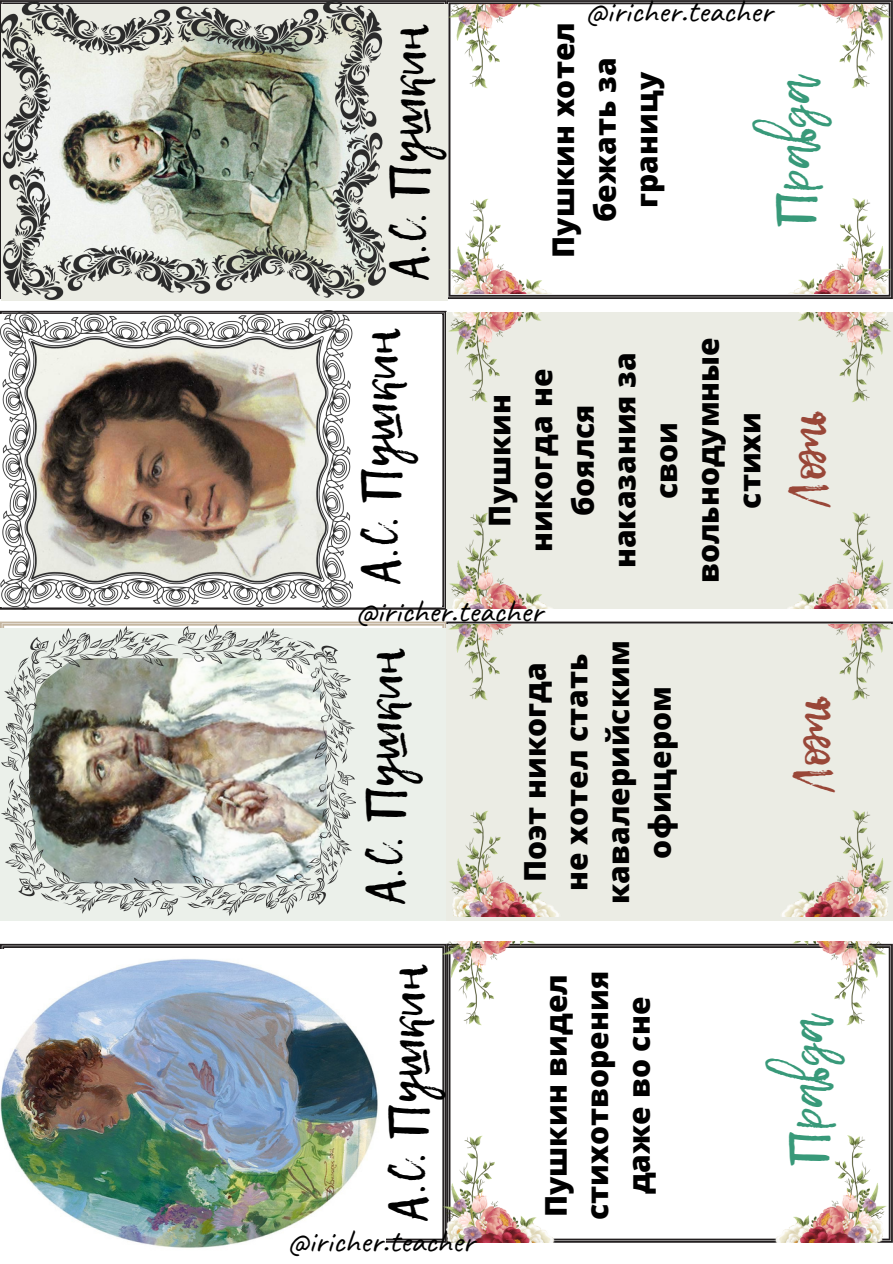
<style>
.page{position:relative;width:893px;height:1264px;background:#fff}
.page>*{position:absolute;margin:0;border:0;box-sizing:border-box;transform-origin:0 0}
.t1{font:48px "Lemon Tuesday";color:#000}
.t2{font:48px "Lemon Tuesday";color:#389979}
.t3{font:48px "Lemon Tuesday";color:#994738}
.t4{font:33px "Caveat";color:#000}
.t5{font:800 30px/41.5px "Open Sans";color:#000;text-align:center}
</style>
<div class="page">
<svg style="left:446px;top:0;width:446px;height:299px"></svg>
<svg style="left:0;top:943px;width:442px;height:299px"></svg>
<img style="left:0;top:311px;width:352px;height:299px">
<div style="left:0;top:628px;width:446px;height:292px;background:#ebf0ea"></div>
<img style="left:0;top:624px;width:355px;height:293px">
<img style="left:447px;top:5px;width:445px;height:289px">
<div style="left:1px;top:5px;width:446px;height:296px;background:#ebece4"></div>
<img style="left:0;top:0;width:386px;height:299px">
<img style="left:447px;top:312px;width:445px;height:296px">
<img style="left:447px;top:624px;width:445px;height:292px">
<img style="left:442px;top:942px;width:445px;height:300px">
<img style="left:0;top:949px;width:386px;height:299px">
<h1 class="t1" style="left:372px;top:280px;width:257px;rotate:-90deg">А.C. Пушкин</h1>
<h1 class="t1" style="left:344px;top:584px;width:257px;rotate:-90deg">А.C. Пушкин</h1>
<p class="t4" style="left:585px;top:-10px;width:189px">@iricher.teacher</p>
<p class="t5" style="left:542px;top:258px;width:237px;rotate:-90deg">Пушкин хотел бежать за границу</p>
<h1 class="t2" style="left:759px;top:227px;width:154px;rotate:-90deg">Правда</h1>
<p class="t5" style="left:478px;top:583px;width:248px;rotate:-90deg">Пушкин никогда не боялся наказания за свои вольнодумные стихи</p>
<h1 class="t3" style="left:772px;top:505px;width:97px;rotate:-90deg">Ложь</h1>
<p class="t4" style="left:355px;top:590px;width:189px">@iricher.teacher</p>
<h1 class="t1" style="left:349px;top:904px;width:257px;rotate:-90deg">А.C. Пушкин</h1>
<p class="t5" style="left:513px;top:904px;width:265px;rotate:-90deg">Поэт никогда не хотел стать кавалерийским офицером</p>
<h1 class="t1" style="left:371px;top:1220px;width:257px;rotate:-90deg">А.C. Пушкин</h1>
<p class="t5" style="left:534px;top:1220px;width:251px;rotate:-90deg">Пушкин видел стихотворения даже во сне</p>
<p class="t4" style="left:287px;top:1220px;width:189px">@iricher.teacher</p>
<h1 class="t3" style="left:776px;top:790px;width:97px;rotate:-90deg">Ложь</h1>
<h1 class="t2" style="left:772px;top:1166px;width:154px;rotate:-90deg">Правда</h1>
</div>
